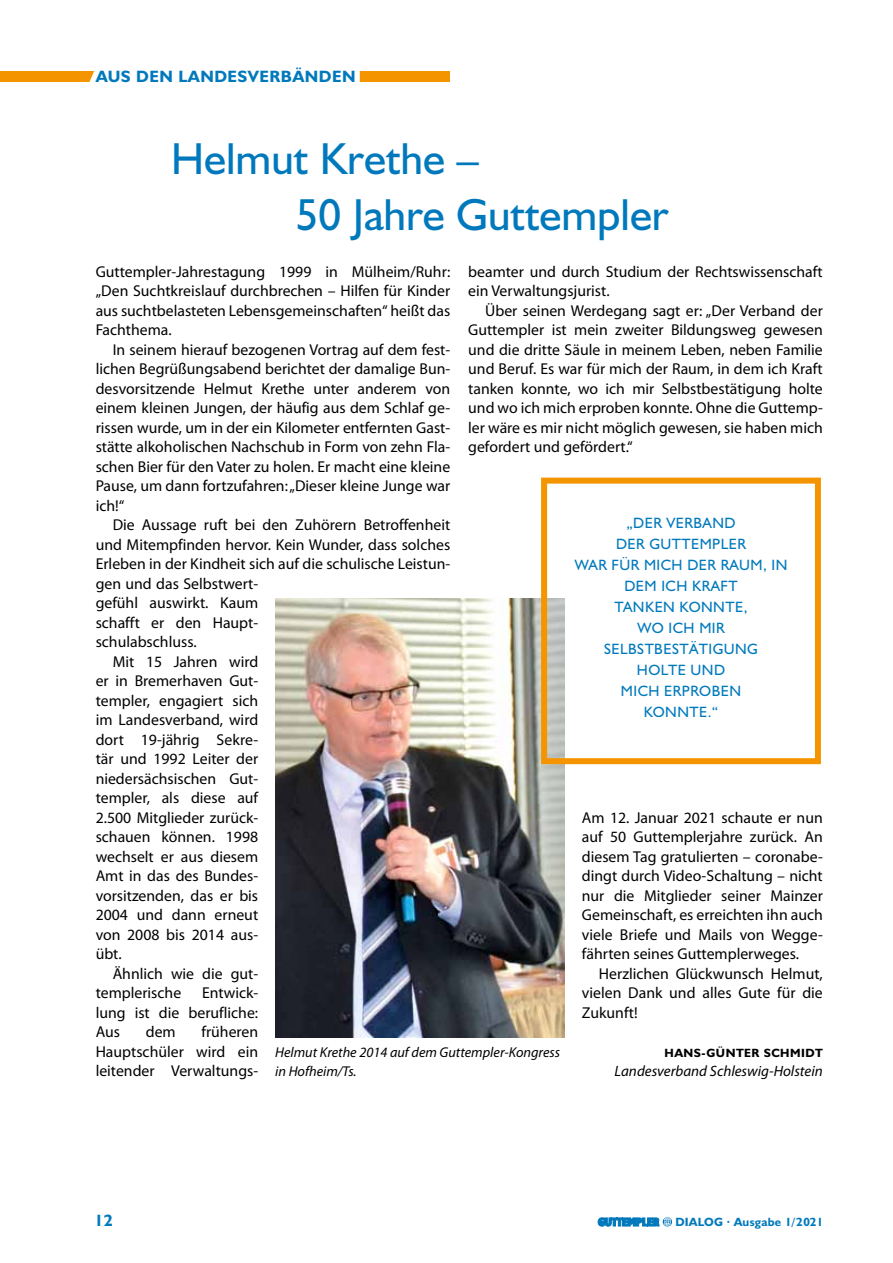
<style>
.page{position:relative;width:893px;height:1263px;background:#fff}
.page>*{position:absolute;margin:0;border:0;box-sizing:border-box;transform-origin:0 0}
.t1{font:45px/55.5px "Humanist 521 BT";color:#0079bc}
.t2{font:700 16.5px "Humanist 521 BT";letter-spacing:.03em;color:#0079bc}
.t3{font:15.75px/19.5px "Myriad Pro";color:#000;text-align:justify}
.t4{font:15px "Humanist 521 BT";letter-spacing:.03em;color:#0079bc}
.t5{font:italic 15px "Myriad Pro";color:#000}
.t6{font:italic 14.25px/19.5px "Myriad Pro";color:#000}
.t7{font:700 12px "Humanist 521 BT";letter-spacing:.02em;color:#0079bc}
.t8{font:700 12px "Humanist 521 BT";letter-spacing:.04em;color:#000}
</style>
<div class="page">
<div style="left:0;top:71px;width:450px;height:11px;background:#f49500"></div>
<div style="left:89px;top:71px;width:271px;height:11px;background:#fff"></div>
<svg style="left:598px;top:1217px;width:74px;height:9px"></svg>
<img style="left:275px;top:599px;width:290px;height:438px">
<div style="left:541px;top:478px;width:280px;height:286px;border:6px solid #f49500"></div>
<p class="t2" style="left:96px;top:66px;width:261px">AUS DEN LANDESVERBÄNDEN</p>
<h1 class="t1" style="left:296px;top:130px;width:375px;text-indent:-125px">HELMUT KRETHE –<br>50 JAHRE GUTTEMPLER</h1>
<p class="t3" style="left:468px;top:261px;width:356px">beamter und durch Studium der Rechtswissenschaft ein Verwaltungsjurist.</p>
<p class="t3" style="left:468px;top:300px;width:356px;text-indent:17px">Über seinen Werdegang sagt er: „Der Verband der Guttempler ist mein zweiter Bildungsweg gewesen und die dritte Säule in meinem Leben, neben Familie und Beruf. Es war für mich der Raum, in dem ich Kraft tanken konnte, wo ich mir Selbstbestätigung holte und wo ich mich erproben konnte. Ohne die Guttemp&shy;ler wäre es mir nicht möglich gewesen, sie haben mich gefordert und gefördert.“</p>
<p class="t3" style="left:96px;top:261px;width:356px">Guttempler-Jahrestagung 1999 in Mülheim/Ruhr: „Den Suchtkreislauf durchbrechen – Hilfen für Kinder aus suchtbelasteten Lebensgemeinschaften“ heißt das Fachthema.</p>
<p class="t3" style="left:96px;top:339px;width:356px;text-indent:17px">In seinem hierauf bezogenen Vortrag auf dem fest&shy;lichen Begrüßungsabend berichtet der damalige Bun&shy;desvorsitzende Helmut Krethe unter anderem von einem kleinen Jungen, der häufig aus dem Schlaf ge&shy;rissen wurde, um in der ein Kilometer entfernten Gast&shy;stätte alkoholischen Nachschub in Form von zehn Fla&shy;schen Bier für den Vater zu holen. Er macht eine kleine Pause, um dann fortzufahren: „Dieser kleine Junge war ich!“</p>
<p class="t3" style="left:113px;top:515px;width:339px">Die Aussage ruft bei den Zuhörern Betroffenheit</p>
<p class="t3" style="left:96px;top:534px;width:356px">und Mitempfinden hervor. Kein Wunder, dass solches</p>
<p class="t3" style="left:96px;top:554px;width:356px">Erleben in der Kindheit sich auf die schulische Leistun-</p>
<p class="t3" style="left:96px;top:573px;width:164px">gen und das Selbstwert-</p>
<p class="t3" style="left:96px;top:593px;width:164px">gefühl auswirkt. Kaum</p>
<p class="t3" style="left:96px;top:612px;width:164px">schafft er den Haupt-</p>
<p class="t3" style="left:96px;top:632px;width:102px">schulabschluss.</p>
<p class="t3" style="left:113px;top:651px;width:147px">Mit 15 Jahren wird</p>
<p class="t3" style="left:96px;top:671px;width:164px">er in Bremerhaven Gut-</p>
<p class="t3" style="left:96px;top:690px;width:164px">templer, engagiert sich</p>
<p class="t3" style="left:96px;top:710px;width:164px">im Landesverband, wird</p>
<p class="t3" style="left:96px;top:729px;width:164px">dort 19-jährig Sekre-</p>
<p class="t3" style="left:96px;top:749px;width:164px">tär und 1992 Leiter der</p>
<p class="t3" style="left:96px;top:768px;width:164px">niedersächsischen Gut-</p>
<p class="t3" style="left:96px;top:788px;width:164px">templer, als diese auf</p>
<p class="t3" style="left:96px;top:807px;width:164px">2.500 Mitglieder zurück-</p>
<p class="t3" style="left:96px;top:827px;width:164px">schauen können. 1998</p>
<p class="t3" style="left:96px;top:846px;width:164px">wechselt er aus diesem</p>
<p class="t3" style="left:96px;top:866px;width:164px">Amt in das des Bundes-</p>
<p class="t3" style="left:96px;top:885px;width:164px">vorsitzenden, das er bis</p>
<p class="t3" style="left:96px;top:905px;width:164px">2004 und dann erneut</p>
<p class="t3" style="left:96px;top:924px;width:164px">von 2008 bis 2014 aus-</p>
<p class="t3" style="left:96px;top:944px;width:28px">übt.</p>
<p class="t3" style="left:113px;top:963px;width:147px">Ähnlich wie die gut-</p>
<p class="t3" style="left:96px;top:983px;width:87px">templerische</p>
<p class="t4" style="left:626px;top:514px;width:111px">„DER VERBAND</p>
<p class="t4" style="left:616px;top:535px;width:131px">DER GUTTEMPLER</p>
<p class="t4" style="left:575px;top:556px;width:214px">WAR FÜR MICH DER RAUM, IN</p>
<p class="t4" style="left:624px;top:577px;width:115px">DEM ICH KRAFT</p>
<p class="t4" style="left:615px;top:598px;width:134px">TANKEN KONNTE,</p>
<p class="t4" style="left:637px;top:619px;width:89px">WO ICH MIR</p>
<p class="t4" style="left:604px;top:640px;width:151px">SE LBSTBESTÄTIGU NG</p>
<p class="t4" style="left:637px;top:661px;width:90px">HOLTE U ND</p>
<p class="t4" style="left:621px;top:682px;width:89px">MICH ERPROBE</p>
<p class="t4" style="left:729px;top:682px;width:13px">N</p>
<p class="t4" style="left:644px;top:703px;width:76px">KONNTE.“</p>
<p class="t3" style="left:582px;top:807px;width:242px">Am 12. Januar 2021 schaute er nun auf 50 Guttemplerjahre zurück. An diesem Tag gratulierten – coronabe&shy;dingt durch Video-Schaltung – nicht nur die Mitglieder seiner Mainzer Gemeinschaft, es erreichten ihn auch viele Briefe und Mails von Wegge&shy;fährten seines Guttemplerweges.</p>
<p class="t3" style="left:582px;top:963px;width:242px;text-indent:17px">Herzlichen Glückwunsch Helmut, vielen Dank und alles Gute für die Zukunft!</p>
<p class="t8" style="left:665px;top:1045px;width:160px">HANS-GÜNTER SCHMIDT</p>
<p class="t5" style="left:615px;top:1062px;width:210px">Landesverband Schleswig-Holstein</p>
<p class="t3" style="left:96px;top:983px;width:164px;text-indent:106px">Entwick&shy;lung ist die berufliche:<br>Aus</p>
<p class="t3" style="left:96px;top:1022px;width:164px;text-indent:106px">früheren Hauptschüler wird ein leitender Verwaltungs-</p>
<p class="t3" style="left:146px;top:1022px;width:31px">dem</p>
<p class="t6" style="left:275px;top:1042px;width:286px">Helmut Krethe 2014 auf dem Guttempler-Kongress in Hofheim/Ts.</p>
<p class="t2" style="left:94px;top:1210px;width:20px">12</p>
<p class="t7" style="left:675px;top:1214px;width:149px">DIALOG · AUSGABE 1/2021</p>
</div>
